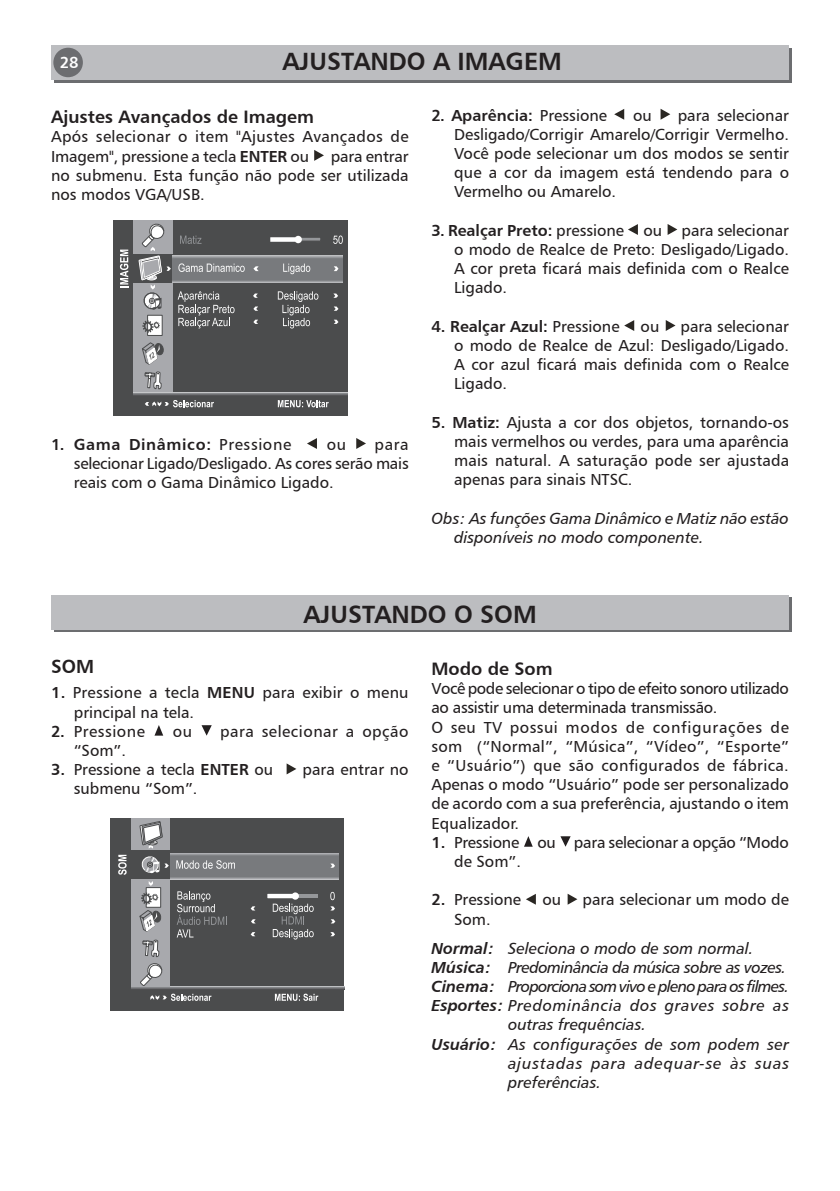
<style>
.page{position:relative;width:840px;height:1191px;background:#fff}
.page>*{position:absolute;margin:0;border:0;box-sizing:border-box;transform-origin:0 0}
.t1{font:25px "Humanist 777 BT Bold B";color:#231f20}
.t2{font:19px "Humanist 777 BT Bold B";color:#231f20}
.t3{font:18px "Humanist 777 BT Bold B";color:#231f20}
.t4{font:16px/19.2px "Humanist 777 BT Roman B";color:#231f20;text-align:justify}
.t5{font:16px/19.2px "Humanist 777 BT Italic B";color:#231f20}
.t6{font:16px/19.2px "Humanist 777 BT Roman B";letter-spacing:.02em;color:#231f20}
.t7{font:16px "Humanist 777 BT Bold B";color:#231f20}
.t8{font:16px "Humanist 777 BT Italic B";letter-spacing:-.05em;color:#231f20}
.t9{font:16px "Humanist 777 BT Italic B";letter-spacing:-.03em;color:#231f20}
.t10{font:16px "Humanist 777 BT Italic B";letter-spacing:.04em;color:#231f20}
.t11{font:16px "Humanist 777 BT Roman B";letter-spacing:.03em;color:#231f20}
.t12{font:16px "Humanist 777 BT Italic B";letter-spacing:.055em;color:#231f20}
.t13{font:16px "Humanist 777 BT Bold B";letter-spacing:.04em;color:#231f20}
.t14{font:16px "Humanist 777 BT Bold B";color:#fff}
.s1{font-family:"Humanist 777 BT Bold B"}
.s2{font-family:"Humanist 777 BT Roman B"}
.s3{font-family:"Humanist 777 BT Bold Italic B"}
</style>
<div class="page">
<svg style="left:54px;top:48px;width:737px;height:34px;background:#86878a"></svg>
<div style="left:51px;top:45px;width:737px;height:34px;background:#bcbdc0"></div>
<div style="left:53px;top:48px;width:30px;height:29px;background:#6c6d70;border-radius:50%"></div>
<svg style="left:314px;top:150px;width:10px;height:11px"></svg>
<svg style="left:307px;top:438px;width:10px;height:11px"></svg>
<svg style="left:356px;top:438px;width:10px;height:11px"></svg>
<div style="left:112px;top:220px;width:235px;height:196px;background:#4b4c4d"></div>
<svg style="left:253px;top:293px;width:4px;height:5px"></svg>
<svg style="left:253px;top:306px;width:5px;height:5px"></svg>
<svg style="left:253px;top:320px;width:5px;height:4px"></svg>
<div style="left:133px;top:220px;width:39px;height:172px;background:#a8a9ad"></div>
<svg style="left:120px;top:250px;width:8px;height:37px"></svg>
<div style="left:133px;top:254px;width:39px;height:28px;background:#4b4c4d"></div>
<svg style="left:133px;top:392px;width:214px;height:3px"></svg>
<svg style="left:172px;top:255px;width:170px;height:27px;background:#818386"></svg>
<svg style="left:178px;top:263px;width:66px;height:9px"></svg>
<svg style="left:283px;top:263px;width:27px;height:11px"></svg>
<svg style="left:333px;top:266px;width:5px;height:5px"></svg>
<svg style="left:253px;top:266px;width:5px;height:5px"></svg>
<div style="left:147px;top:315px;width:15px;height:20px;background:#fff"></div>
<div style="left:147px;top:315px;width:15px;height:21px;border:1px solid #4b4c4d"></div>
<svg style="left:142px;top:320px;width:22px;height:70px"></svg>
<svg style="left:138px;top:223px;width:33px;height:87px"></svg>
<svg style="left:177px;top:291px;width:57px;height:37px"></svg>
<svg style="left:278px;top:291px;width:40px;height:37px"></svg>
<svg style="left:145px;top:400px;width:69px;height:7px"></svg>
<svg style="left:278px;top:400px;width:50px;height:7px"></svg>
<svg style="left:302px;top:237px;width:19px;height:4px"></svg>
<svg style="left:270px;top:236px;width:32px;height:7px"></svg>
<svg style="left:333px;top:293px;width:5px;height:5px"></svg>
<svg style="left:334px;top:306px;width:4px;height:5px"></svg>
<svg style="left:334px;top:320px;width:4px;height:4px"></svg>
<svg style="left:180px;top:235px;width:21px;height:9px"></svg>
<svg style="left:333px;top:235px;width:9px;height:9px"></svg>
<svg style="left:54px;top:598px;width:737px;height:34px;background:#86878a"></svg>
<div style="left:51px;top:595px;width:737px;height:34px;background:#bcbdc0"></div>
<svg style="left:154px;top:725px;width:9px;height:10px"></svg>
<svg style="left:201px;top:725px;width:11px;height:10px"></svg>
<svg style="left:286px;top:763px;width:10px;height:11px"></svg>
<div style="left:111px;top:818px;width:233px;height:192px;background:#4b4c4d"></div>
<svg style="left:131px;top:986px;width:213px;height:3px"></svg>
<svg style="left:170px;top:853px;width:168px;height:26px;background:#7f8184"></svg>
<svg style="left:176px;top:860px;width:59px;height:8px"></svg>
<svg style="left:176px;top:891px;width:51px;height:46px"></svg>
<svg style="left:150px;top:993px;width:61px;height:8px"></svg>
<svg style="left:275px;top:993px;width:43px;height:8px"></svg>
<div style="left:131px;top:818px;width:39px;height:168px;background:#a8a9ad"></div>
<svg style="left:149px;top:881px;width:4px;height:5px"></svg>
<svg style="left:118px;top:854px;width:8px;height:21px"></svg>
<div style="left:131px;top:851px;width:39px;height:28px;background:#4b4c4d"></div>
<div style="left:146px;top:887px;width:15px;height:20px;background:#fff"></div>
<div style="left:146px;top:887px;width:15px;height:20px;border:1px solid #4b4c4d"></div>
<svg style="left:139px;top:892px;width:24px;height:94px"></svg>
<svg style="left:139px;top:821px;width:30px;height:52px"></svg>
<svg style="left:330px;top:863px;width:5px;height:4px"></svg>
<hr style="left:267px;top:894px;width:51px;height:3px;background:#95979a">
<svg style="left:267px;top:892px;width:46px;height:47px"></svg>
<svg style="left:250px;top:932px;width:5px;height:4px"></svg>
<svg style="left:330px;top:932px;width:5px;height:4px"></svg>
<svg style="left:250px;top:906px;width:5px;height:4px"></svg>
<svg style="left:330px;top:906px;width:5px;height:4px"></svg>
<svg style="left:251px;top:919px;width:4px;height:4px"></svg>
<svg style="left:331px;top:919px;width:4px;height:4px"></svg>
<svg style="left:330px;top:892px;width:4px;height:8px"></svg>
<svg style="left:614px;top:109px;width:10px;height:11px"></svg>
<svg style="left:660px;top:109px;width:10px;height:11px"></svg>
<svg style="left:628px;top:224px;width:9px;height:11px"></svg>
<svg style="left:667px;top:224px;width:10px;height:11px"></svg>
<svg style="left:624px;top:320px;width:10px;height:11px"></svg>
<svg style="left:665px;top:320px;width:10px;height:11px"></svg>
<svg style="left:524px;top:836px;width:8px;height:10px"></svg>
<svg style="left:560px;top:836px;width:10px;height:10px"></svg>
<svg style="left:526px;top:894px;width:9px;height:10px"></svg>
<svg style="left:567px;top:893px;width:10px;height:11px"></svg>
<p class="t14" style="left:60px;top:52px;width:20px">28</p>
<h1 class="t1" style="left:282px;top:46px;width:62px">ajustando</h1>
<h1 class="t1" style="left:433px;top:46px;width:41px">a ima</h1>
<h1 class="t1" style="left:505px;top:46px;width:37px">gem</h1>
<p class="t3" style="left:51px;top:106px;width:264px">Ajustes Avançados de Imagem</p>
<p class="t6" style="left:51px;top:127px;width:359px">Após selecionar o item "Ajustes Avançados de<br>Imagem", pressione a tecla <span class="s1">ENTER</span> ou</p>
<p class="t4" style="left:51px;top:146px;width:359px;text-indent:279px">para entrar no submenu. Esta função não pode ser utilizada nos modos VGA/USB.</p>
<p class="t13" style="left:51px;top:434px;width:241px">1. Gama Dinâmico: <span class="s2">Pressione</span></p>
<p class="t4" style="left:327px;top:434px;width:21px">ou</p>
<p class="t4" style="left:74px;top:434px;width:336px;text-indent:300px">para selecionar Ligado/Desligado. As cores serão mais reais com o Gama Dinâmico Ligado.</p>
<p class="t7" style="left:431px;top:105px;width:177px">2. Aparência: <span class="s2">Pressione</span></p>
<p class="t4" style="left:632px;top:105px;width:20px">ou</p>
<p class="t4" style="left:454px;top:105px;width:336px;text-indent:223px">para selecionar Desligado/Corrigir Amarelo/Corrigir Vermelho.<br>Você pode selecionar um dos modos se sentir que a cor da imagem está tendendo para o Vermelho ou Amarelo.</p>
<p class="t4" style="left:454px;top:220px;width:336px;text-indent:-23px"><span class="s1">3. Realçar Preto:</span> pressione ou para selecionar o modo de Realce de Preto: Desligado/Ligado.<br>A cor preta ficará mais definida com o Realce Ligado.</p>
<p class="t7" style="left:431px;top:316px;width:189px">4. Realçar Azul: <span class="s2">Pressione</span></p>
<p class="t4" style="left:640px;top:316px;width:20px">ou</p>
<p class="t4" style="left:454px;top:316px;width:336px;text-indent:226px">para selecionar o modo de Realce de Azul: Desligado/Ligado.<br>A cor azul ficará mais definida com o Realce Ligado.</p>
<p class="t4" style="left:454px;top:412px;width:336px;text-indent:-23px"><span class="s1">5. Matiz:</span> Ajusta a cor dos objetos, tornando-os mais vermelhos ou verdes, para uma aparência mais natural. A saturação pode ser ajustada apenas para sinais NTSC.</p>
<p class="t5" style="left:454px;top:508px;width:336px;text-indent:-23px">Obs: As funções Gama Dinâmico e Matiz não estão disponíveis no modo componente.</p>
<h1 class="t1" style="left:303px;top:598px;width:62px">ajustando</h1>
<h1 class="t1" style="left:454px;top:598px;width:45px">o som</h1>
<p class="t2" style="left:51px;top:655px;width:15px">som</p>
<p class="t4" style="left:74px;top:683px;width:336px;text-indent:-23px"><span class="s1">1.</span> Pressione a tecla <span class="s1">MENU</span> para exibir o menu principal na tela.</p>
<p class="t11" style="left:51px;top:721px;width:95px"><span class="s1">2.</span> Pressione</p>
<p class="t4" style="left:173px;top:721px;width:21px">ou</p>
<p class="t11" style="left:220px;top:721px;width:190px">para selecionar a opção</p>
<p class="t4" style="left:74px;top:740px;width:54px">“Som”.</p>
<p class="t4" style="left:51px;top:759px;width:223px"><span class="s1">3.</span> Pressione a tecla <span class="s1">ENTER</span> ou</p>
<p class="t4" style="left:302px;top:759px;width:107px">para entrar no</p>
<p class="t4" style="left:74px;top:779px;width:125px">submenu “Som”.</p>
<p class="t3" style="left:431px;top:657px;width:122px">Modo de Som</p>
<p class="t4" style="left:431px;top:678px;width:359px;text-align:left">Você pode selecionar o tipo de efeito sonoro utilizado ao assistir uma determinada transmissão.<br>O seu TV possui modos de configurações de som (“Normal”, “Música”, “Vídeo”, “Esporte” e “Usuário”) que são configurados de fábrica.<br>Apenas o modo “Usuário” pode ser personalizado de acordo com a sua preferência, ajustando o item Equalizador.</p>
<p class="t4" style="left:454px;top:832px;width:336px;text-indent:-23px"><span class="s1">1.</span> Pressione ou para selecionar a opção “Modo de Som”.</p>
<p class="t4" style="left:431px;top:890px;width:91px"><span class="s1">2.</span> Pressione</p>
<p class="t4" style="left:542px;top:890px;width:20px">ou</p>
<p class="t4" style="left:582px;top:890px;width:208px">para selecionar um modo de</p>
<p class="t4" style="left:454px;top:909px;width:38px">Som.</p>
<p class="t5" style="left:431px;top:938px;width:323px"><span class="s3">Normal:</span> Seleciona o modo de som normal.</p>
<p class="t9" style="left:431px;top:957px;width:356px"><span class="s3">Música:</span> Predominância da música sobre as vozes.</p>
<p class="t8" style="left:431px;top:976px;width:359px"><span class="s3">Cinema:</span> Proporciona som vivo e pleno para os filmes.</p>
<p class="t10" style="left:431px;top:995px;width:359px"><span class="s3">Esportes:</span> Predominância dos graves sobre as</p>
<p class="t5" style="left:507px;top:1014px;width:139px">outras frequências.</p>
<p class="t5" style="left:431px;top:1034px;width:359px"><span class="s3">Usuário:</span> As configurações de som podem ser</p>
<p class="t12" style="left:507px;top:1053px;width:282px">ajustadas para adequar-se às suas</p>
<p class="t5" style="left:507px;top:1072px;width:94px">preferências.</p>
</div>
